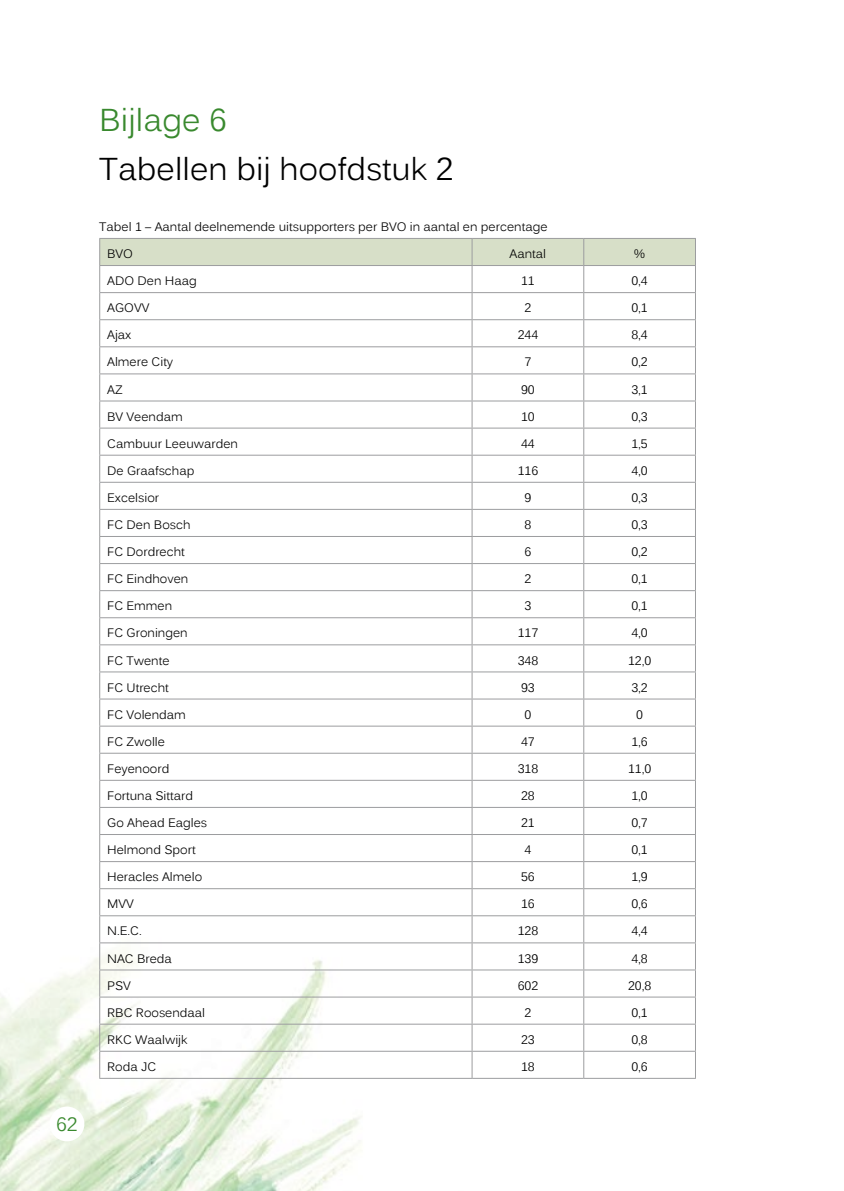
<style>
.page{position:relative;width:844px;height:1191px;background:#fff}
.page>*{position:absolute;margin:0;border:0;box-sizing:border-box;transform-origin:0 0}
.t1{font:31.5px "Kalinga";color:#000}
.t2{font:31.5px "Kalinga";color:#39892e}
.t3{font:19.25px "Kalinga";color:#39892e}
.t4{font:12.25px "Kalinga";color:#000}
</style>
<div class="page">
<img style="left:0;top:958px;width:361px;height:233px">
<div style="left:50px;top:1106px;width:34px;height:35px;background:#fff;border-radius:50%"></div>
<svg style="left:99px;top:238px;width:596px;height:840px"></svg>
<hr style="left:99px;top:1078px;width:373px;height:1px;background:#9c9d9f">
<hr style="left:472px;top:1078px;width:111px;height:1px;background:#9c9d9f">
<hr style="left:583px;top:1078px;width:112px;height:1px;background:#9c9d9f">
<h2 class="t3" style="left:56px;top:1112px;width:23px">62</h2>
<h1 class="t2" style="left:99px;top:99px;width:129px">Bijlage 6</h1>
<h1 class="t1" style="left:99px;top:149px;width:355px">Tabellen bij hoofdstuk 2</h1>
<p class="t4" style="left:99px;top:218px;width:449px">Tabel 1 – Aantal deelnemende uitsupporters per BVO in aantal en percentage</p>
<p class="t4" style="left:107px;top:246px;width:27px">BVO</p>
<p class="t4" style="left:509px;top:246px;width:38px">Aantal</p>
<p class="t4" style="left:633px;top:246px;width:13px">%</p>
<p class="t4" style="left:107px;top:273px;width:91px">ADO Den Haag</p>
<p class="t4" style="left:521px;top:273px;width:15px">11</p>
<p class="t4" style="left:631px;top:273px;width:18px">0,4</p>
<p class="t4" style="left:107px;top:300px;width:44px">AGOVV</p>
<p class="t4" style="left:524px;top:300px;width:8px">2</p>
<p class="t4" style="left:631px;top:300px;width:18px">0,1</p>
<p class="t4" style="left:107px;top:327px;width:26px">Ajax</p>
<p class="t4" style="left:517px;top:327px;width:22px">244</p>
<p class="t4" style="left:631px;top:327px;width:18px">8,4</p>
<p class="t4" style="left:107px;top:354px;width:67px">Almere City</p>
<p class="t4" style="left:524px;top:354px;width:8px">7</p>
<p class="t4" style="left:631px;top:354px;width:18px">0,2</p>
<p class="t4" style="left:107px;top:381px;width:17px">AZ</p>
<p class="t4" style="left:521px;top:381px;width:15px">90</p>
<p class="t4" style="left:631px;top:381px;width:18px">3,1</p>
<p class="t4" style="left:107px;top:408px;width:77px">BV Veendam</p>
<p class="t4" style="left:521px;top:408px;width:15px">10</p>
<p class="t4" style="left:631px;top:408px;width:18px">0,3</p>
<p class="t4" style="left:107px;top:435px;width:132px">Cambuur Leeuwarden</p>
<p class="t4" style="left:521px;top:435px;width:15px">44</p>
<p class="t4" style="left:631px;top:435px;width:18px">1,5</p>
<p class="t4" style="left:107px;top:462px;width:89px">De Graafschap</p>
<p class="t4" style="left:517px;top:462px;width:22px">116</p>
<p class="t4" style="left:631px;top:462px;width:18px">4,0</p>
<p class="t4" style="left:107px;top:490px;width:53px">Excelsior</p>
<p class="t4" style="left:524px;top:490px;width:8px">9</p>
<p class="t4" style="left:631px;top:490px;width:18px">0,3</p>
<p class="t4" style="left:107px;top:517px;width:85px">FC Den Bosch</p>
<p class="t4" style="left:524px;top:517px;width:8px">8</p>
<p class="t4" style="left:631px;top:517px;width:18px">0,3</p>
<p class="t4" style="left:107px;top:544px;width:79px">FC Dordrecht</p>
<p class="t4" style="left:524px;top:544px;width:8px">6</p>
<p class="t4" style="left:631px;top:544px;width:18px">0,2</p>
<p class="t4" style="left:107px;top:571px;width:83px">FC Eindhoven</p>
<p class="t4" style="left:524px;top:571px;width:8px">2</p>
<p class="t4" style="left:631px;top:571px;width:18px">0,1</p>
<p class="t4" style="left:107px;top:598px;width:67px">FC Emmen</p>
<p class="t4" style="left:524px;top:598px;width:8px">3</p>
<p class="t4" style="left:631px;top:598px;width:18px">0,1</p>
<p class="t4" style="left:107px;top:625px;width:82px">FC Groningen</p>
<p class="t4" style="left:517px;top:625px;width:22px">117</p>
<p class="t4" style="left:631px;top:625px;width:18px">4,0</p>
<p class="t4" style="left:107px;top:652px;width:64px">FC Twente</p>
<p class="t4" style="left:517px;top:652px;width:22px">348</p>
<p class="t4" style="left:628px;top:652px;width:25px">12,0</p>
<p class="t4" style="left:107px;top:679px;width:63px">FC Utrecht</p>
<p class="t4" style="left:521px;top:679px;width:15px">93</p>
<p class="t4" style="left:631px;top:679px;width:18px">3,2</p>
<p class="t4" style="left:107px;top:706px;width:80px">FC Volendam</p>
<p class="t4" style="left:524px;top:706px;width:8px">0</p>
<p class="t4" style="left:636px;top:706px;width:8px">0</p>
<p class="t4" style="left:107px;top:733px;width:59px">FC Zwolle</p>
<p class="t4" style="left:521px;top:733px;width:15px">47</p>
<p class="t4" style="left:631px;top:733px;width:18px">1,6</p>
<p class="t4" style="left:107px;top:760px;width:64px">Feyenoord</p>
<p class="t4" style="left:517px;top:760px;width:22px">318</p>
<p class="t4" style="left:628px;top:760px;width:25px">11,0</p>
<p class="t4" style="left:107px;top:787px;width:87px">Fortuna Sittard</p>
<p class="t4" style="left:521px;top:787px;width:15px">28</p>
<p class="t4" style="left:631px;top:787px;width:18px">1,0</p>
<p class="t4" style="left:107px;top:815px;width:101px">Go Ahead Eagles</p>
<p class="t4" style="left:521px;top:815px;width:15px">21</p>
<p class="t4" style="left:631px;top:815px;width:18px">0,7</p>
<p class="t4" style="left:107px;top:842px;width:90px">Helmond Sport</p>
<p class="t4" style="left:524px;top:842px;width:8px">4</p>
<p class="t4" style="left:631px;top:842px;width:18px">0,1</p>
<p class="t4" style="left:107px;top:869px;width:96px">Heracles Almelo</p>
<p class="t4" style="left:521px;top:869px;width:15px">56</p>
<p class="t4" style="left:631px;top:869px;width:18px">1,9</p>
<p class="t4" style="left:107px;top:896px;width:28px">MVV</p>
<p class="t4" style="left:521px;top:896px;width:15px">16</p>
<p class="t4" style="left:631px;top:896px;width:18px">0,6</p>
<p class="t4" style="left:107px;top:923px;width:36px">N.E.C.</p>
<p class="t4" style="left:517px;top:923px;width:22px">128</p>
<p class="t4" style="left:631px;top:923px;width:18px">4,4</p>
<p class="t4" style="left:107px;top:950px;width:66px">NAC Breda</p>
<p class="t4" style="left:517px;top:950px;width:22px">139</p>
<p class="t4" style="left:631px;top:950px;width:18px">4,8</p>
<p class="t4" style="left:107px;top:977px;width:25px">PSV</p>
<p class="t4" style="left:517px;top:977px;width:22px">602</p>
<p class="t4" style="left:628px;top:977px;width:25px">20,8</p>
<p class="t4" style="left:107px;top:1004px;width:99px">RBC Roosendaal</p>
<p class="t4" style="left:524px;top:1004px;width:8px">2</p>
<p class="t4" style="left:631px;top:1004px;width:18px">0,1</p>
<p class="t4" style="left:107px;top:1031px;width:82px">RKC Waalwijk</p>
<p class="t4" style="left:521px;top:1031px;width:15px">23</p>
<p class="t4" style="left:631px;top:1031px;width:18px">0,8</p>
<p class="t4" style="left:107px;top:1058px;width:51px">Roda JC</p>
<p class="t4" style="left:521px;top:1058px;width:15px">18</p>
<p class="t4" style="left:631px;top:1058px;width:18px">0,6</p>
</div>
